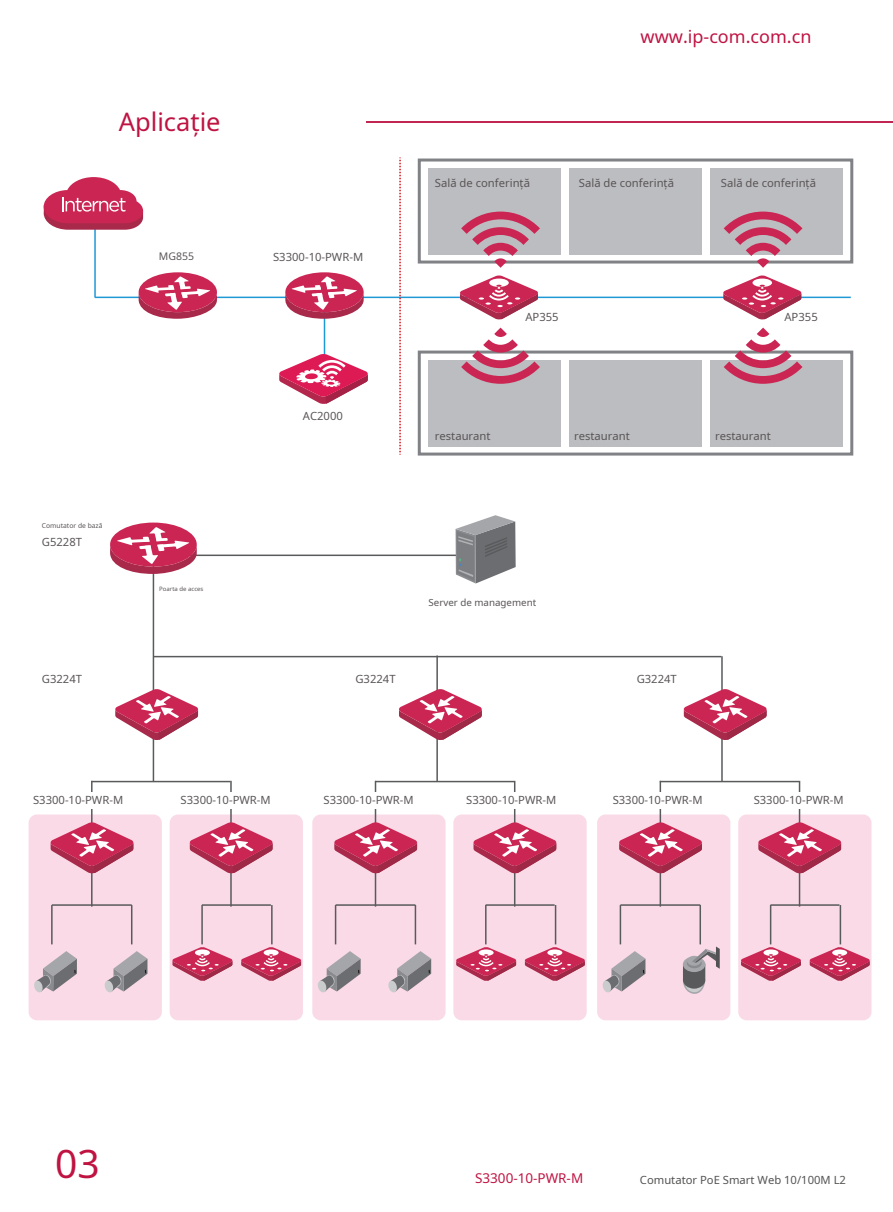
<style>
.page{position:relative;width:893px;height:1212px;background:#fff}
.page>*{position:absolute;margin:0;border:0;box-sizing:border-box;transform-origin:0 0}
.t1{font:39px "Noto Sans";color:#bf1342}
.t2{font:25.5px "Noto Sans";color:#bf1342}
.t3{font:18px "Noto Sans";color:#bf1342}
.t4{font:13.5px "Noto Sans";color:#bf1342}
.t5{font:11.25px "Noto Sans";color:#5a5557}
.t6{font:11.25px "Noto Sans";color:#545453}
.t7{font:10.5px "Noto Sans";color:#5a5557}
.t8{font:9.75px "Noto Sans";color:#5a5557}
.t9{font:6.75px "Noto Sans";color:#5a5557}
.t10{font:6px "Noto Sans";color:#5a5557}
</style>
<div class="page">
<hr style="left:367px;top:121px;width:526px;height:2px;background:#c12652">
<div style="left:29px;top:814px;width:133px;height:206px;background:#fadae7;border-radius:8px"></div>
<div style="left:170px;top:814px;width:133px;height:206px;background:#fadae7;border-radius:8px"></div>
<svg style="left:172px;top:947px;width:61px;height:34px"></svg>
<svg style="left:241px;top:947px;width:60px;height:34px"></svg>
<hr style="left:171px;top:554px;width:288px;height:2px;background:#595a5c">
<hr style="left:153px;top:656px;width:568px;height:1px;background:#595a5c">
<hr style="left:91px;top:781px;width:139px;height:1px;background:#595a5c">
<hr style="left:52px;top:904px;width:80px;height:2px;background:#595a5c">
<hr style="left:153px;top:549px;width:1px;height:232px;background:#595a5c">
<hr style="left:91px;top:781px;width:2px;height:125px;background:#595a5c">
<hr style="left:51px;top:905px;width:2px;height:39px;background:#595a5c">
<hr style="left:131px;top:905px;width:1px;height:39px;background:#595a5c">
<hr style="left:271px;top:905px;width:2px;height:39px;background:#595a5c">
<svg style="left:110px;top:522px;width:87px;height:45px"></svg>
<svg style="left:110px;top:527px;width:87px;height:47px"></svg>
<svg style="left:115px;top:689px;width:84px;height:51px"></svg>
<svg style="left:50px;top:822px;width:84px;height:52px"></svg>
<hr style="left:202px;top:904px;width:69px;height:2px;background:#595a5c">
<hr style="left:230px;top:781px;width:2px;height:125px;background:#595a5c">
<hr style="left:201px;top:905px;width:2px;height:39px;background:#595a5c">
<svg style="left:189px;top:822px;width:84px;height:52px"></svg>
<svg style="left:456px;top:515px;width:60px;height:68px"></svg>
<svg style="left:34px;top:951px;width:43px;height:42px"></svg>
<svg style="left:104px;top:951px;width:43px;height:42px"></svg>
<div style="left:312px;top:814px;width:134px;height:206px;background:#fadae7;border-radius:8px"></div>
<div style="left:453px;top:814px;width:134px;height:206px;background:#fadae7;border-radius:8px"></div>
<svg style="left:456px;top:947px;width:60px;height:34px"></svg>
<svg style="left:524px;top:947px;width:61px;height:34px"></svg>
<hr style="left:375px;top:781px;width:139px;height:1px;background:#595a5c">
<hr style="left:336px;top:904px;width:79px;height:2px;background:#595a5c">
<hr style="left:436px;top:655px;width:2px;height:126px;background:#595a5c">
<hr style="left:375px;top:781px;width:1px;height:125px;background:#595a5c">
<hr style="left:335px;top:905px;width:1px;height:39px;background:#595a5c">
<hr style="left:415px;top:905px;width:1px;height:39px;background:#595a5c">
<hr style="left:555px;top:905px;width:1px;height:39px;background:#595a5c">
<svg style="left:399px;top:689px;width:83px;height:51px"></svg>
<svg style="left:334px;top:822px;width:84px;height:52px"></svg>
<hr style="left:486px;top:904px;width:69px;height:2px;background:#595a5c">
<hr style="left:514px;top:781px;width:1px;height:125px;background:#595a5c">
<hr style="left:485px;top:905px;width:2px;height:39px;background:#595a5c">
<svg style="left:473px;top:822px;width:84px;height:52px"></svg>
<svg style="left:318px;top:951px;width:43px;height:42px"></svg>
<svg style="left:388px;top:951px;width:43px;height:42px"></svg>
<div style="left:597px;top:814px;width:133px;height:206px;background:#fadae7;border-radius:8px"></div>
<div style="left:738px;top:814px;width:133px;height:206px;background:#fadae7;border-radius:8px"></div>
<svg style="left:741px;top:947px;width:60px;height:34px"></svg>
<svg style="left:809px;top:947px;width:61px;height:34px"></svg>
<hr style="left:660px;top:781px;width:139px;height:1px;background:#595a5c">
<hr style="left:620px;top:904px;width:80px;height:2px;background:#595a5c">
<hr style="left:721px;top:656px;width:2px;height:125px;background:#595a5c">
<hr style="left:660px;top:781px;width:1px;height:125px;background:#595a5c">
<hr style="left:620px;top:905px;width:1px;height:39px;background:#595a5c">
<hr style="left:699px;top:905px;width:2px;height:39px;background:#595a5c">
<hr style="left:840px;top:905px;width:1px;height:39px;background:#595a5c">
<svg style="left:683px;top:689px;width:84px;height:51px"></svg>
<svg style="left:619px;top:822px;width:83px;height:52px"></svg>
<hr style="left:770px;top:904px;width:69px;height:2px;background:#595a5c">
<hr style="left:799px;top:781px;width:1px;height:125px;background:#595a5c">
<hr style="left:770px;top:905px;width:1px;height:39px;background:#595a5c">
<svg style="left:758px;top:822px;width:84px;height:52px"></svg>
<svg style="left:602px;top:951px;width:43px;height:42px"></svg>
<svg style="left:683px;top:946px;width:37px;height:48px"></svg>
<div style="left:28px;top:792px;width:115px;height:17px;background:#fff"></div>
<div style="left:175px;top:792px;width:116px;height:17px;background:#fff"></div>
<div style="left:318px;top:792px;width:116px;height:17px;background:#fff"></div>
<div style="left:461px;top:792px;width:115px;height:17px;background:#fff"></div>
<div style="left:607px;top:792px;width:116px;height:17px;background:#fff"></div>
<div style="left:748px;top:792px;width:116px;height:17px;background:#fff"></div>
<hr style="left:95px;top:297px;width:756px;height:1px;background:#2098d5">
<hr style="left:94px;top:222px;width:2px;height:76px;background:#2098d5">
<svg style="left:399px;top:157px;width:2px;height:298px"></svg>
<hr style="left:324px;top:304px;width:1px;height:76px;background:#2098d5">
<svg style="left:285px;top:272px;width:79px;height:40px"></svg>
<svg style="left:285px;top:276px;width:79px;height:43px"></svg>
<svg style="left:139px;top:272px;width:78px;height:40px"></svg>
<svg style="left:139px;top:276px;width:78px;height:43px"></svg>
<svg style="left:44px;top:177px;width:99px;height:53px"></svg>
<svg style="left:459px;top:275px;width:79px;height:45px"></svg>
<svg style="left:723px;top:275px;width:79px;height:45px"></svg>
<svg style="left:279px;top:354px;width:89px;height:50px"></svg>
<div style="left:418px;top:159px;width:435px;height:105px;border:3px solid #808285"></div>
<div style="left:428px;top:169px;width:133px;height:86px;background:#bcbdc0"></div>
<div style="left:569px;top:169px;width:132px;height:86px;background:#bcbdc0"></div>
<div style="left:710px;top:169px;width:132px;height:86px;background:#bcbdc0"></div>
<div style="left:418px;top:351px;width:435px;height:105px;border:3px solid #808285"></div>
<div style="left:428px;top:361px;width:133px;height:86px;background:#bcbdc0"></div>
<div style="left:569px;top:361px;width:132px;height:86px;background:#bcbdc0"></div>
<div style="left:710px;top:361px;width:132px;height:86px;background:#bcbdc0"></div>
<svg style="left:461px;top:212px;width:79px;height:56px"></svg>
<svg style="left:461px;top:328px;width:79px;height:56px"></svg>
<svg style="left:724px;top:212px;width:78px;height:56px"></svg>
<svg style="left:724px;top:328px;width:78px;height:56px"></svg>
<h2 class="t2" style="left:119px;top:104px;width:103px">Aplicație</h2>
<p class="t7" style="left:159px;top:249px;width:37px">MG855</p>
<p class="t5" style="left:273px;top:249px;width:92px">S3300-10-PWR-M</p>
<p class="t9" style="left:42px;top:521px;width:62px">Comutator de bază</p>
<p class="t5" style="left:42px;top:534px;width:42px">G5228T</p>
<p class="t10" style="left:159px;top:584px;width:46px">Poarta de acces</p>
<p class="t5" style="left:303px;top:408px;width:42px">AC2000</p>
<h3 class="t3" style="left:640px;top:24px;width:172px">www.ip-com.com.cn</h3>
<p class="t5" style="left:435px;top:175px;width:97px">Sală de conferință</p>
<p class="t5" style="left:579px;top:175px;width:97px">Sală de conferință</p>
<p class="t5" style="left:721px;top:175px;width:97px">Sală de conferință</p>
<p class="t5" style="left:525px;top:309px;width:35px">AP355</p>
<p class="t5" style="left:784px;top:309px;width:35px">AP355</p>
<p class="t5" style="left:435px;top:428px;width:57px">restaurant</p>
<p class="t5" style="left:574px;top:428px;width:57px">restaurant</p>
<p class="t5" style="left:715px;top:428px;width:57px">restaurant</p>
<p class="t8" style="left:429px;top:596px;width:109px">Server de management</p>
<p class="t5" style="left:42px;top:671px;width:42px">G3224T</p>
<p class="t5" style="left:355px;top:671px;width:42px">G3224T</p>
<p class="t5" style="left:637px;top:671px;width:42px">G3224T</p>
<p class="t5" style="left:33px;top:792px;width:92px">S3300-10-PWR-M</p>
<p class="t5" style="left:181px;top:792px;width:92px">S3300-10-PWR-M</p>
<p class="t5" style="left:324px;top:792px;width:92px">S3300-10-PWR-M</p>
<p class="t5" style="left:466px;top:792px;width:92px">S3300-10-PWR-M</p>
<p class="t5" style="left:613px;top:792px;width:92px">S3300-10-PWR-M</p>
<p class="t5" style="left:754px;top:792px;width:92px">S3300-10-PWR-M</p>
<h1 class="t1" style="left:55px;top:1136px;width:46px">03</h1>
<p class="t4" style="left:475px;top:1169px;width:110px">S3300-10-PWR-M</p>
<p class="t6" style="left:640px;top:1172px;width:208px">Comutator PoE Smart Web 10/100M L2</p>
</div>
